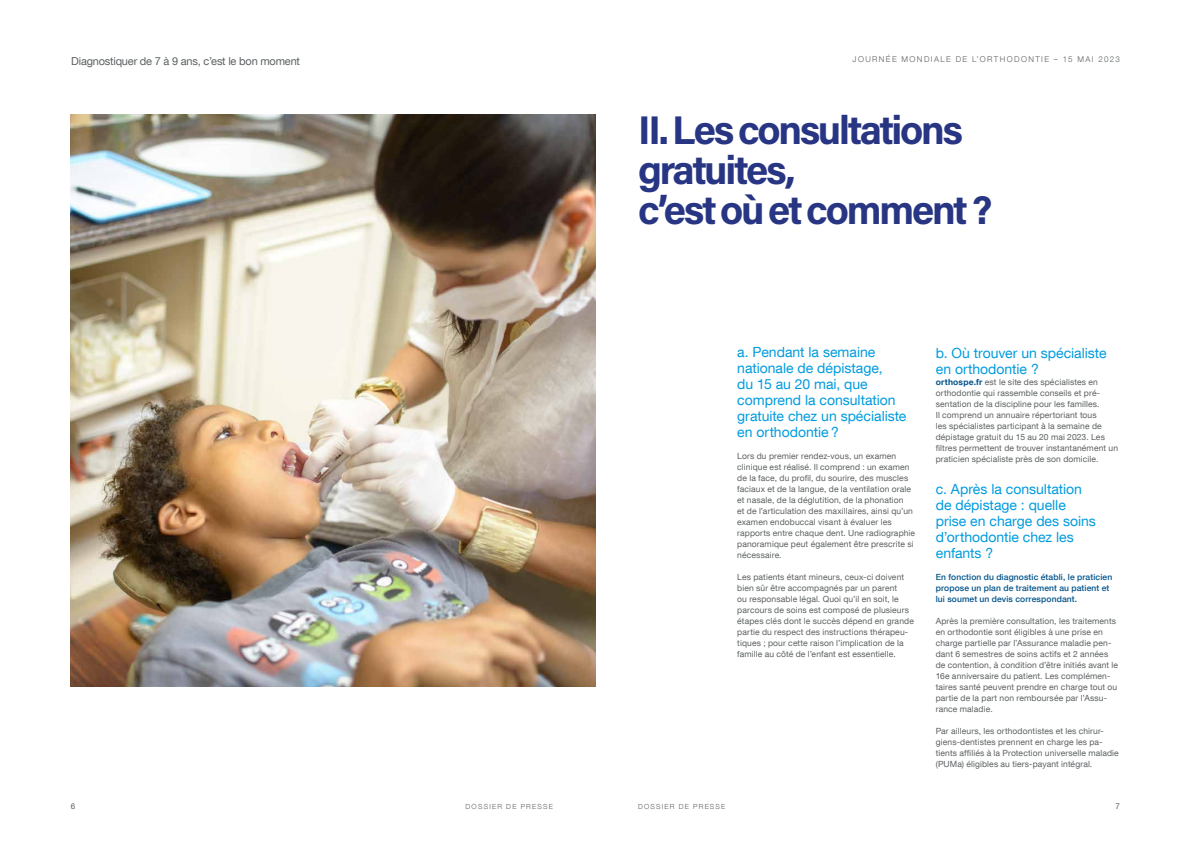
<style>
.page{position:relative;width:1191px;height:842px;background:#fff}
.page>*{position:absolute;margin:0;border:0;box-sizing:border-box;transform-origin:0 0}
.t1{font:700 40px/40px "Acumin Pro";letter-spacing:-.055em;color:#283583}
.t2{font:14px/16px "Helvetica Neue LT Com";color:#009bde}
.t3{font:11px "Helvetica Neue LT Com";letter-spacing:-.015em;color:#5c6062}
.t4{font:8.5px/11px "Helvetica Neue LT Com";letter-spacing:.015em;color:#5c6062}
.t5{font:500 8.5px/11px "Helvetica Neue LT Com";letter-spacing:.015em;color:#00538a}
.t6{font:300 8px "Helvetica Neue LT Com";letter-spacing:.175em;color:#5c6062}
.t7{font:8px "Helvetica Neue LT Com";color:#5c6062}
.t8{font:300 7px "Helvetica Neue LT Com";letter-spacing:.175em;color:#5c6062}
.s1{font-weight:700;color:#00538a}
</style>
<div class="page">
<img style="left:70px;top:114px;width:525px;height:573px">
<p class="t3" style="left:71px;top:54px;width:230px">Diagnostiquer de 7 à 9 ans, c’est le bon moment</p>
<p class="t6" style="left:852px;top:55px;width:269px">JOURNÉE MONDIALE DE L’ORTHODONTIE – 15 MAI 2023</p>
<h1 class="t1" style="left:638px;top:108px;width:356px">II. Les consultations gratuites,<br>c’est où et comment ?</h1>
<h2 class="t2" style="left:737px;top:344px;width:171px">a. Pendant la semaine nationale de dépistage,<br>du 15 au 20 mai, que comprend la consultation gratuite chez un spécialiste en orthodontie ?</h2>
<p class="t4" style="left:737px;top:451px;width:179px">Lors du premier rendez-vous, un examen clinique est réalisé. Il comprend : un examen de la face, du profil, du sourire, des muscles faciaux et de la langue, de la ventilation orale et nasale, de la déglutition, de la phonation<br>et de l’articulation des maxillaires, ainsi qu’un examen endobuccal visant à évaluer les rapports entre chaque dent. Une radiographie panoramique peut également être prescrite si nécessaire.</p>
<p class="t4" style="left:737px;top:572px;width:178px">Les patients étant mineurs, ceux-ci doivent bien sûr être accompagnés par un parent<br>ou responsable légal. Quoi qu’il en soit, le parcours de soins est composé de plusieurs étapes clés dont le succès dépend en grande partie du respect des instructions thérapeu&shy;tiques ; pour cette raison l’implication de la famille au côté de l’enfant est essentielle.</p>
<h2 class="t2" style="left:935px;top:345px;width:172px">b. Où trouver un spécialiste en orthodontie ?</h2>
<p class="t4" style="left:935px;top:376px;width:184px"><span class="s1">orthospe.fr</span> est le site des spécialistes en orthodontie qui rassemble conseils et pré&shy;sentation de la discipline pour les familles.<br>Il comprend un annuaire répertoriant tous<br>les spécialistes participant à la semaine de dépistage gratuit du 15 au 20 mai 2023. Les filtres permettent de trouver instantanément un praticien spécialiste près de son domicile.</p>
<h2 class="t2" style="left:935px;top:481px;width:162px">c. Après la consultation de dépistage : quelle prise en charge des soins d’orthodontie chez les enfants ?</h2>
<p class="t5" style="left:935px;top:571px;width:178px">En fonction du diagnostic établi, le praticien propose un plan de traitement au patient et lui soumet un devis correspondant.</p>
<p class="t4" style="left:935px;top:615px;width:184px">Après la première consultation, les traitements en orthodontie sont éligibles à une prise en charge partielle par l’Assurance maladie pen&shy;dant 6 semestres de soins actifs et 2 années de contention, à condition d’être initiés avant le 16e anniversaire du patient. Les complémen&shy;taires santé peuvent prendre en charge tout ou partie de la part non remboursée par l’Assu&shy;rance maladie.</p>
<p class="t4" style="left:935px;top:725px;width:185px">Par ailleurs, les orthodontistes et les chirur&shy;giens-dentistes prennent en charge les pa&shy;tients affiliés à la Protection universelle maladie (PUMa) éligibles au tiers-payant intégral.</p>
<p class="t7" style="left:71px;top:801px;width:6px">6</p>
<p class="t8" style="left:465px;top:803px;width:89px">DOSSIER DE PRESSE</p>
<p class="t8" style="left:638px;top:803px;width:89px">DOSSIER DE PRESSE</p>
<p class="t7" style="left:1115px;top:801px;width:6px">7</p>
</div>
